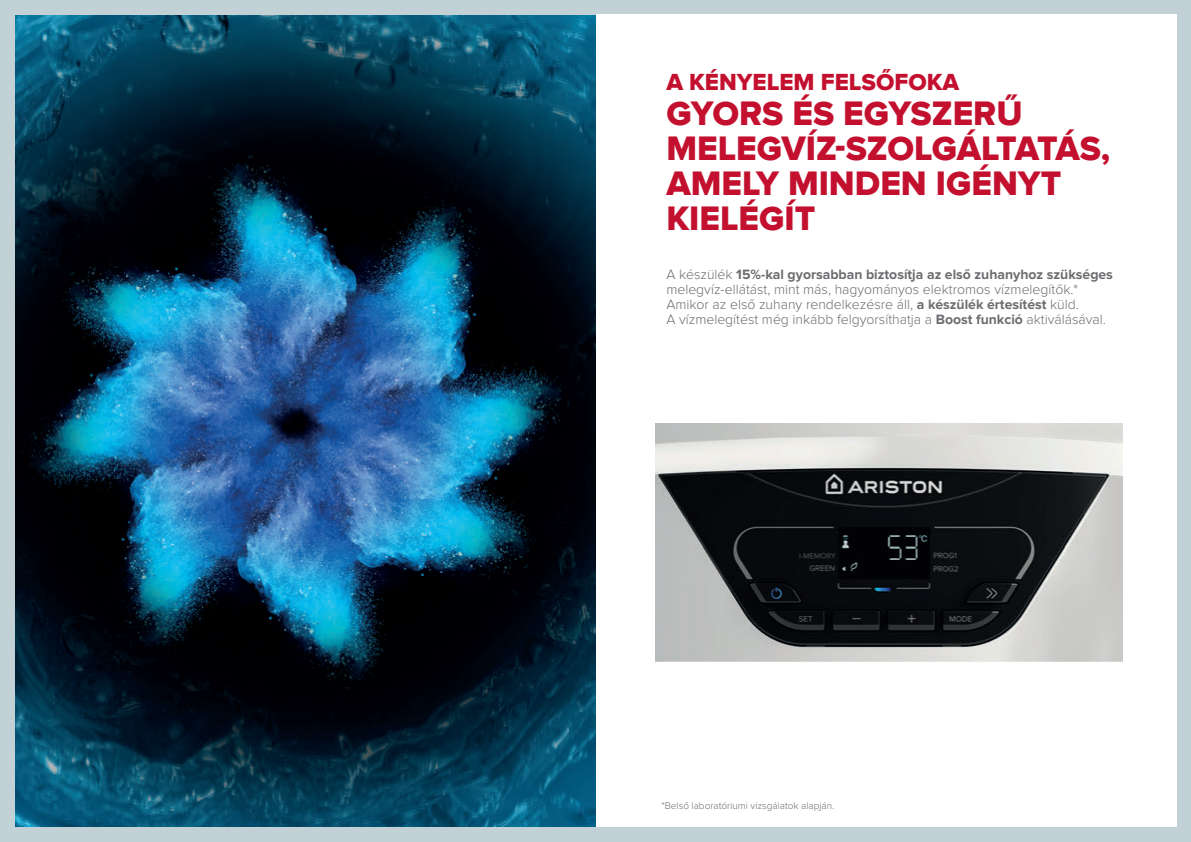
<style>
.page{position:relative;width:1191px;height:842px;background:#fff}
.page>*{position:absolute;margin:0;border:0;box-sizing:border-box;transform-origin:0 0}
.t1{font:35px "Proxima Nova Extrabld";color:#c3102e}
.t2{font:24px "Proxima Nova Extrabld";color:#c3102e}
.t3{font:300 14px/15px "Proxima Nova";color:#6c6d70}
.t4{font:300 10px "Proxima Nova";color:#6c6d70}
.s1{font-weight:700}
</style>
<div class="page">
<div style="left:595px;top:0;width:596px;height:14px;background:#c2d1d5"></div>
<div style="left:595px;top:828px;width:596px;height:14px;background:#c2d1d5"></div>
<div style="left:1176px;top:0;width:15px;height:842px;background:#c2d1d5"></div>
<img style="left:14px;top:14px;width:581px;height:814px">
<img style="left:655px;top:423px;width:467px;height:239px">
<div style="left:0;top:828px;width:595px;height:14px;background:#c2d1d5"></div>
<div style="left:0;top:0;width:595px;height:14px;background:#c2d1d5"></div>
<div style="left:0;top:0;width:14px;height:842px;background:#c2d1d5"></div>
<h2 class="t2" style="left:666px;top:68px;width:40px">A KÉNY</h2>
<h2 class="t2" style="left:752px;top:68px;width:208px">ELEM FELSŐFOKA</h2>
<h1 class="t1" style="left:666px;top:93px;width:25px">GYORS</h1>
<h1 class="t1" style="left:792px;top:93px;width:95px">ÉS EGYSZ</h1>
<h1 class="t1" style="left:952px;top:93px;width:45px">ERŰ</h1>
<h1 class="t1" style="left:666px;top:128px;width:194px">MELEGVÍZ-SZO</h1>
<h1 class="t1" style="left:914px;top:128px;width:198px">LGÁ LTATÁS ,</h1>
<h1 class="t1" style="left:666px;top:163px;width:24px">AMELY</h1>
<h1 class="t1" style="left:788px;top:163px;width:22px">MIN</h1>
<h1 class="t1" style="left:855px;top:163px;width:103px">DEN IGÉNYT</h1>
<h1 class="t1" style="left:666px;top:198px;width:20px">KIELÉGÍT</h1>
<p class="t3" style="left:666px;top:267px;width:448px">A készülék <span class="s1">15%-kal gyorsabban biztosítja az első zuhanyhoz szükséges </span>melegvíz-ellátást, mint más, hagyományos elektromos vízmelegítők.* Amikor az első zuhany rendelkezésre áll, <span class="s1">a készülék értesítést</span> küld.<br>A vízmelegítést még inkább felgyorsíthatja a <span class="s1">Boost funkció</span> aktiválásával.</p>
<p class="t4" style="left:661px;top:801px;width:174px">*Belső laboratóriumi vizsgálatok alapján.</p>
</div>
